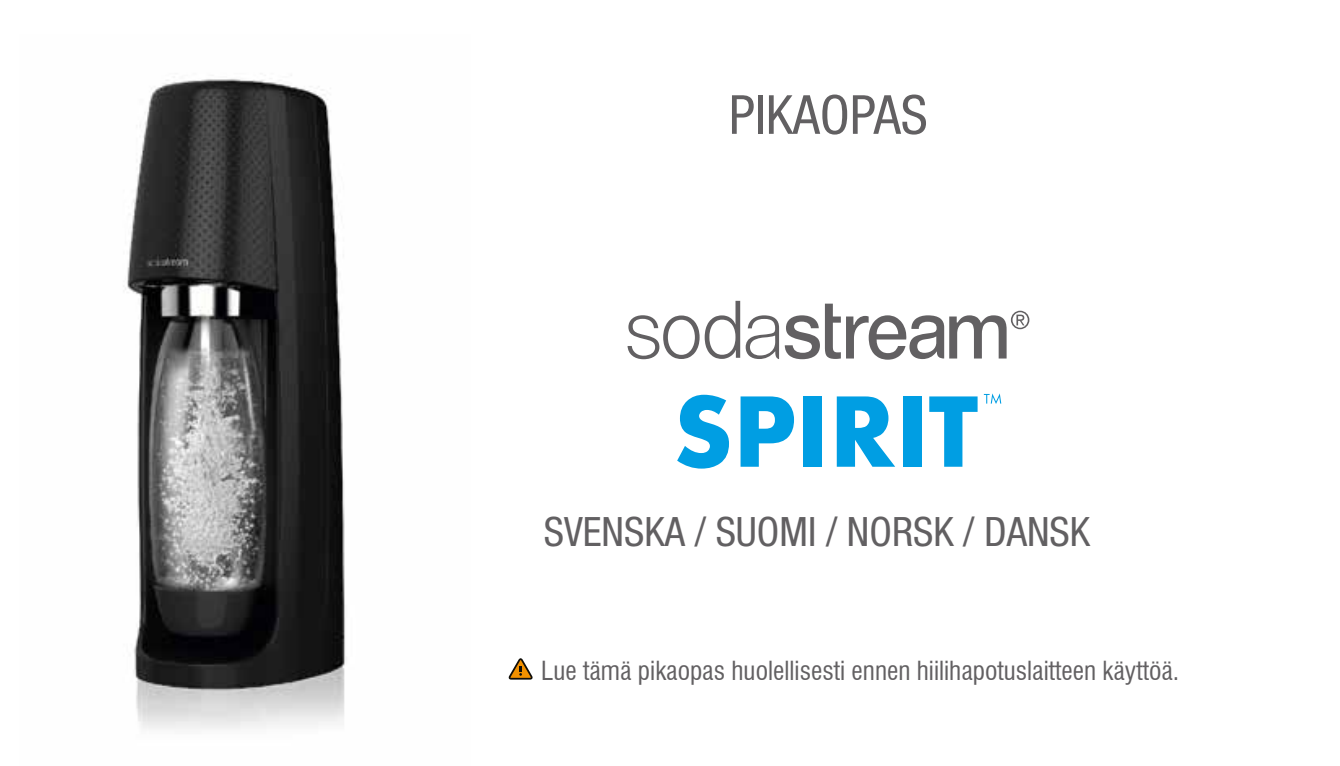
<style>
.page{position:relative;width:1340px;height:766px;background:#fff}
.page>*{position:absolute;margin:0;border:0;box-sizing:border-box;transform-origin:0 0}
.t1{font:condensed 54px "Helvetica Neue LT Std";color:#626062}
.t2{font:condensed 40.5px "Helvetica Neue LT Std";color:#626062}
.t3{font:condensed 25.65px "Swiss 721 BT";color:#626062}
</style>
<div class="page">
<img style="left:125px;top:79px;width:221px;height:650px">
<svg style="left:983px;top:393px;width:18px;height:11px"></svg>
<svg style="left:508px;top:658px;width:25px;height:21px"></svg>
<svg style="left:677px;top:394px;width:52px;height:74px"></svg>
<svg style="left:740px;top:396px;width:54px;height:70px"></svg>
<div style="left:803px;top:396px;width:19px;height:70px;background:#009ee3"></div>
<svg style="left:836px;top:396px;width:59px;height:70px"></svg>
<div style="left:902px;top:396px;width:19px;height:70px;background:#009ee3"></div>
<svg style="left:929px;top:396px;width:48px;height:70px"></svg>
<svg style="left:627px;top:301px;width:213px;height:58px"></svg>
<svg style="left:846px;top:310px;width:183px;height:49px"></svg>
<h1 class="t1" style="left:728px;top:83px;width:200px">PIKAOPAS</h1>
<h2 class="t2" style="left:544px;top:508px;width:547px">SVENSKA / SUOMI / NORSK / DANSK</h2>
<p class="t3" style="left:541px;top:654px;width:639px">Lue tämä pikaopas huolellisesti ennen hiilihapotuslaitteen käyttöä.</p>
</div>
